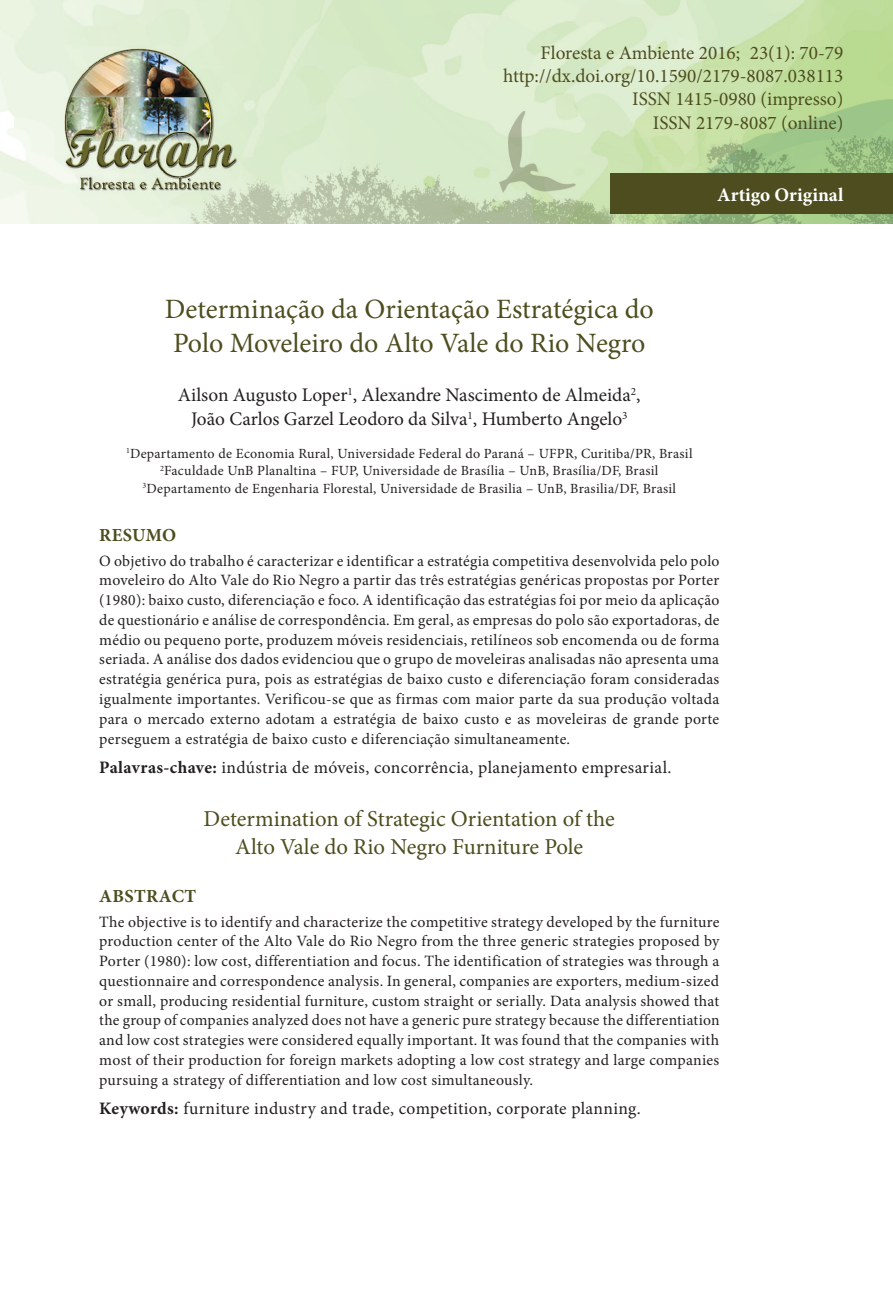
<style>
.page{position:relative;width:893px;height:1315px;background:#fff}
.page>*{position:absolute;margin:0;border:0;box-sizing:border-box;transform-origin:0 0}
.ArticleTitle{font:28px/34.5px "Minion Pro";color:#4d4d1f}
.ArticleTitle-Trans1{font:22.75px/28.2px "Minion Pro";color:#4d4d1f;text-align:center}
.HeaderMasterA{font:19.25px "Minion Pro";color:#4d4d1f}
.Authors{font:19.25px/24px "Minion Pro";color:#231f20;text-align:center}
.ArticleTypeAlt{font:700 19.25px "Minion Pro";color:#fff}
.AbstractTitle-Trans1{font:700 18.38px "Minion Pro";letter-spacing:.02em;color:#4d4d1f}
.AbstractTitle{font:700 18.38px "Minion Pro";letter-spacing:.015em;color:#4d4d1f}
.Keywords{font:17.5px "Minion Pro";letter-spacing:.015em;color:#231f20}
.Keywords-Trans1{font:17.5px "Minion Pro";letter-spacing:.02em;color:#231f20}
.Abstract{font:15.75px/19.8px "Minion Pro";letter-spacing:.02em;color:#231f20;text-align:justify}
.Abstract-Trans1{font:15.75px/19.8px "Minion Pro";letter-spacing:.02em;color:#231f20;text-align:justify}
.Affiliations{font:14px "Minion Pro";letter-spacing:.02em;color:#231f20}
.s1{font-weight:700}
</style>
<div class="page">
<img style="left:0;top:0;width:893px;height:223px">
<div style="left:610px;top:174px;width:283px;height:40px;background:#4d4d1f"></div>
<p class="HeaderMasterA" style="left:541px;top:40px;width:304px">Floresta e Ambiente 2016; 23(1): 70-79</p>
<p class="HeaderMasterA" style="left:503px;top:63px;width:342px">http://dx.doi.org/10.1590/2179-8087.038113</p>
<p class="HeaderMasterA" style="left:632px;top:86px;width:213px">ISSN 1415-0980 (impresso)</p>
<p class="HeaderMasterA" style="left:653px;top:109px;width:192px">ISSN 2179-8087 (online)</p>
<p class="ArticleTypeAlt" style="left:717px;top:181px;width:128px">Artigo Original</p>
<p class="ArticleTitle" style="left:165px;top:292px;width:490px">Determinação da Orientação Estratégica do<br>Polo Moveleiro do Alto Vale do Rio Negro</p>
<p class="Authors" style="left:178px;top:383px;width:464px">Ailson Augusto Loper<sup>1</sup>, Alexandre Nascimento de Almeida<sup>2</sup>,<br>João Carlos Garzel Leodoro da Silva<sup>1</sup>, Humberto Angelo<sup>3</sup></p>
<p class="Affiliations" style="left:126px;top:444px;width:568px"><sup>1</sup>Departamento de Economia Rural, Universidade Federal do Paraná – UFPR, Curitiba/PR, Brasil</p>
<p class="Affiliations" style="left:160px;top:461px;width:500px"><sup>2</sup>Faculdade UnB Planaltina – FUP, Universidade de Brasília – UnB, Brasília/DF, Brasil</p>
<p class="Affiliations" style="left:142px;top:479px;width:535px"><sup>3</sup>Departamento de Engenharia Florestal, Universidade de Brasilia – UnB, Brasilia/DF, Brasil</p>
<p class="AbstractTitle" style="left:99px;top:522px;width:79px">RESUMO</p>
<p class="Abstract" style="left:99px;top:551px;width:622px">O objetivo do trabalho é caracterizar e identificar a estratégia competitiva desenvolvida pelo polo moveleiro do Alto Vale do Rio Negro a partir das três estratégias genéricas propostas por Porter (1980): baixo custo, diferenciação e foco. A identificação das estratégias foi por meio da aplicação de questionário e análise de correspondência. Em geral, as empresas do polo são exportadoras, de médio ou pequeno porte, produzem móveis residenciais, retilíneos sob encomenda ou de forma seriada. A análise dos dados evidenciou que o grupo de moveleiras analisadas não apresenta uma estratégia genérica pura, pois as estratégias de baixo custo e diferenciação foram consideradas igualmente importantes. Verificou-se que as firmas com maior parte da sua produção voltada para o mercado externo adotam a estratégia de baixo custo e as moveleiras de grande porte perseguem a estratégia de baixo custo e diferenciação simultaneamente.</p>
<p class="Keywords" style="left:99px;top:755px;width:574px"><span class="s1">Palavras-chave:</span> indústria de móveis, concorrência, planejamento empresarial.</p>
<p class="ArticleTitle-Trans1" style="left:204px;top:804px;width:413px">Determination of Strategic Orientation of the<br>Alto Vale do Rio Negro Furniture Pole</p>
<p class="AbstractTitle-Trans1" style="left:99px;top:883px;width:99px">ABSTRACT</p>
<p class="Abstract-Trans1" style="left:99px;top:911px;width:622px">The objective is to identify and characterize the competitive strategy developed by the furniture production center of the Alto Vale do Rio Negro from the three generic strategies proposed by Porter (1980): low cost, differentiation and focus. The identification of strategies was through a questionnaire and correspondence analysis. In general, companies are exporters, medium-sized or small, producing residential furniture, custom straight or serially. Data analysis showed that the group of companies analyzed does not have a generic pure strategy because the differentiation and low cost strategies were considered equally important. It was found that the companies with most of their production for foreign markets adopting a low cost strategy and large companies pursuing a strategy of differentiation and low cost simultaneously.</p>
<p class="Keywords-Trans1" style="left:99px;top:1096px;width:543px"><span class="s1">Keywords:</span> furniture industry and trade, competition, corporate planning.</p>
</div>
